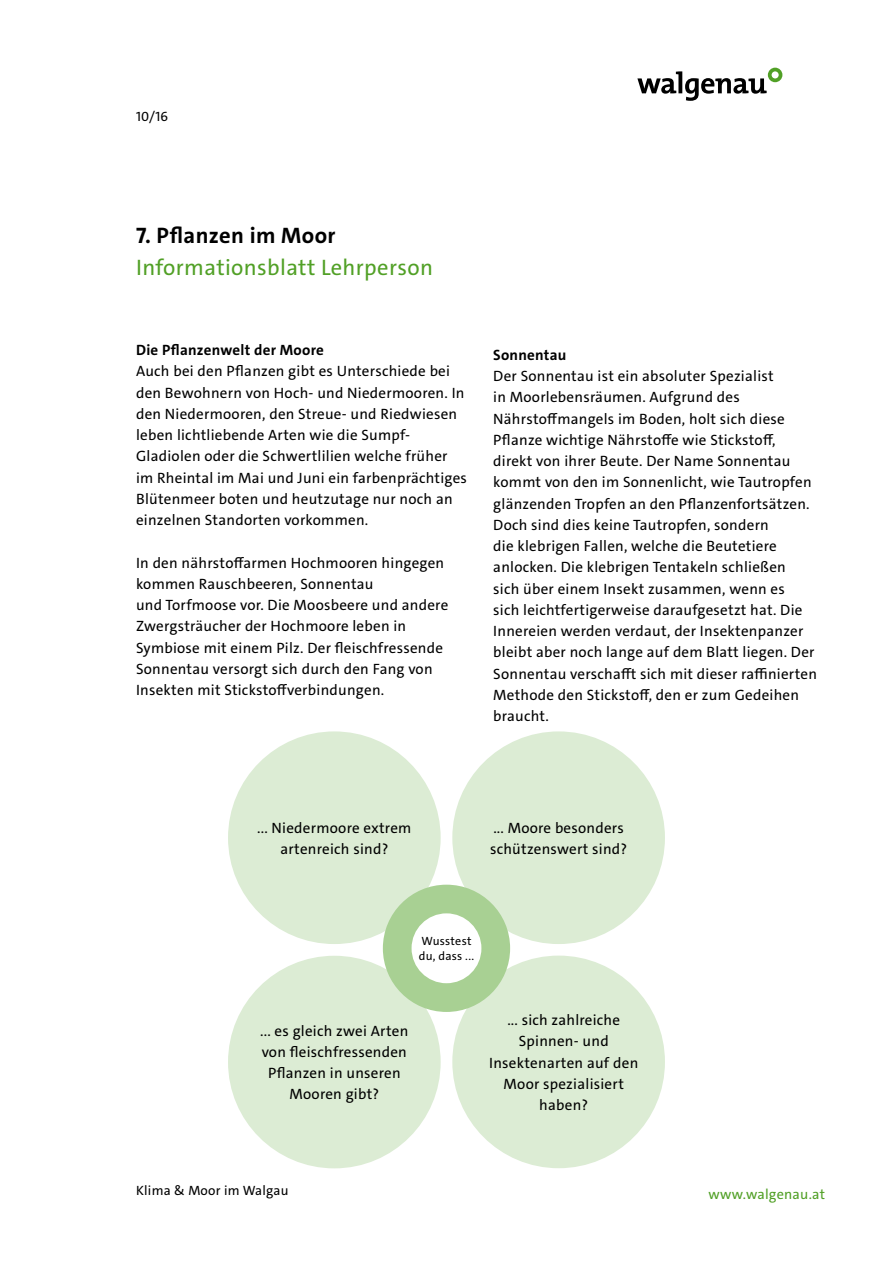
<style>
.page{position:relative;width:893px;height:1263px;background:#fff}
.page>*{position:absolute;margin:0;border:0;box-sizing:border-box;transform-origin:0 0}
.t1{font:22.5px "The Sans";letter-spacing:.015em;color:#51a026}
.t2{font:700 22.5px "The Sans";letter-spacing:.015em;color:#000}
.t3{font:15px/21.3px "The Sans";letter-spacing:.015em;color:#000}
.t4{font:700 15px "The Sans";letter-spacing:.015em;color:#000}
.t5{font:14.25px "The Sans";letter-spacing:.015em;color:#51a026}
.t6{font:13.5px "The Sans";letter-spacing:.015em;color:#000}
.t7{font:12px/15px "The Sans";letter-spacing:.015em;color:#000}
</style>
<div class="page">
<svg style="left:637px;top:68px;width:145px;height:33px"></svg>
<div style="left:452px;top:955px;width:213px;height:213px;background:#dcecd4;border-radius:50%"></div>
<div style="left:228px;top:956px;width:213px;height:212px;background:#dcecd4;border-radius:50%"></div>
<div style="left:228px;top:731px;width:213px;height:213px;background:#dcecd4;border-radius:50%"></div>
<div style="left:452px;top:731px;width:213px;height:213px;background:#dcecd4;border-radius:50%"></div>
<div style="left:383px;top:885px;width:127px;height:127px;background:#a8d093;border-radius:50%"></div>
<div style="left:412px;top:913px;width:69px;height:70px;background:#fff;border-radius:50%"></div>
<p class="t6" style="left:136px;top:108px;width:34px">10/16</p>
<h1 class="t2" style="left:136px;top:221px;width:201px">7. Pflanzen im Moor</h1>
<h1 class="t1" style="left:136px;top:253px;width:298px">Informationsblatt Lehrperson</h1>
<p class="t4" style="left:136px;top:340px;width:189px">Die Pflanzenwelt der Moore</p>
<p class="t3" style="left:136px;top:361px;width:332px">Auch bei den Pflanzen gibt es Unterschiede bei den Bewohnern von Hoch- und Niedermooren. In den Niedermooren, den Streue- und Riedwiesen leben lichtliebende Arten wie die Sumpf-Gladiolen oder die Schwertlilien welche früher im Rheintal im Mai und Juni ein farbenprächtiges Blütenmeer boten und heutzutage nur noch an einzelnen Standorten vorkommen.</p>
<p class="t3" style="left:136px;top:552px;width:314px">In den nährstoffarmen Hochmooren hingegen kommen Rauschbeeren, Sonnentau<br>und Torfmoose vor. Die Moosbeere und andere Zwergsträucher der Hochmoore leben in Symbiose mit einem Pilz. Der fleischfressende Sonnentau versorgt sich durch den Fang von Insekten mit Stickstoffverbindungen.</p>
<p class="t4" style="left:493px;top:345px;width:75px">Sonnentau</p>
<p class="t3" style="left:493px;top:365px;width:325px">Der Sonnentau ist ein absoluter Spezialist<br>in Moorlebensräumen. Aufgrund des Nährstoffmangels im Boden, holt sich diese Pflanze wichtige Nährstoffe wie Stickstoff, direkt von ihrer Beute. Der Name Sonnentau kommt von den im Sonnenlicht, wie Tautropfen glänzenden Tropfen an den Pflanzenfortsätzen.<br>Doch sind dies keine Tautropfen, sondern<br>die klebrigen Fallen, welche die Beutetiere anlocken. Die klebrigen Tentakeln schließen<br>sich über einem Insekt zusammen, wenn es<br>sich leichtfertigerweise daraufgesetzt hat. Die Innereien werden verdaut, der Insektenpanzer bleibt aber noch lange auf dem Blatt liegen. Der Sonnentau verschafft sich mit dieser raffinierten Methode den Stickstoff, den er zum Gedeihen braucht.</p>
<p class="t3" style="left:257px;top:817px;width:156px;text-align:center">... Niedermoore extrem artenreich sind?</p>
<p class="t3" style="left:490px;top:817px;width:139px">... Moore besonders schützenswert sind?</p>
<p class="t7" style="left:419px;top:934px;width:57px">Wusstest du, dass ...</p>
<p class="t3" style="left:260px;top:1020px;width:150px;text-align:center">... es gleich zwei Arten von fleischfressenden<br>Pflanzen in unseren<br>Mooren gibt?</p>
<p class="t3" style="left:489px;top:1009px;width:151px;text-align:center">... sich zahlreiche<br>Spinnen- und<br>Insektenarten auf den<br>Moor spezialisiert haben?</p>
<p class="t6" style="left:136px;top:1182px;width:154px">Klima &amp; Moor im Walgau</p>
<p class="t5" style="left:708px;top:1185px;width:118px">www.walgenau.at</p>
</div>
